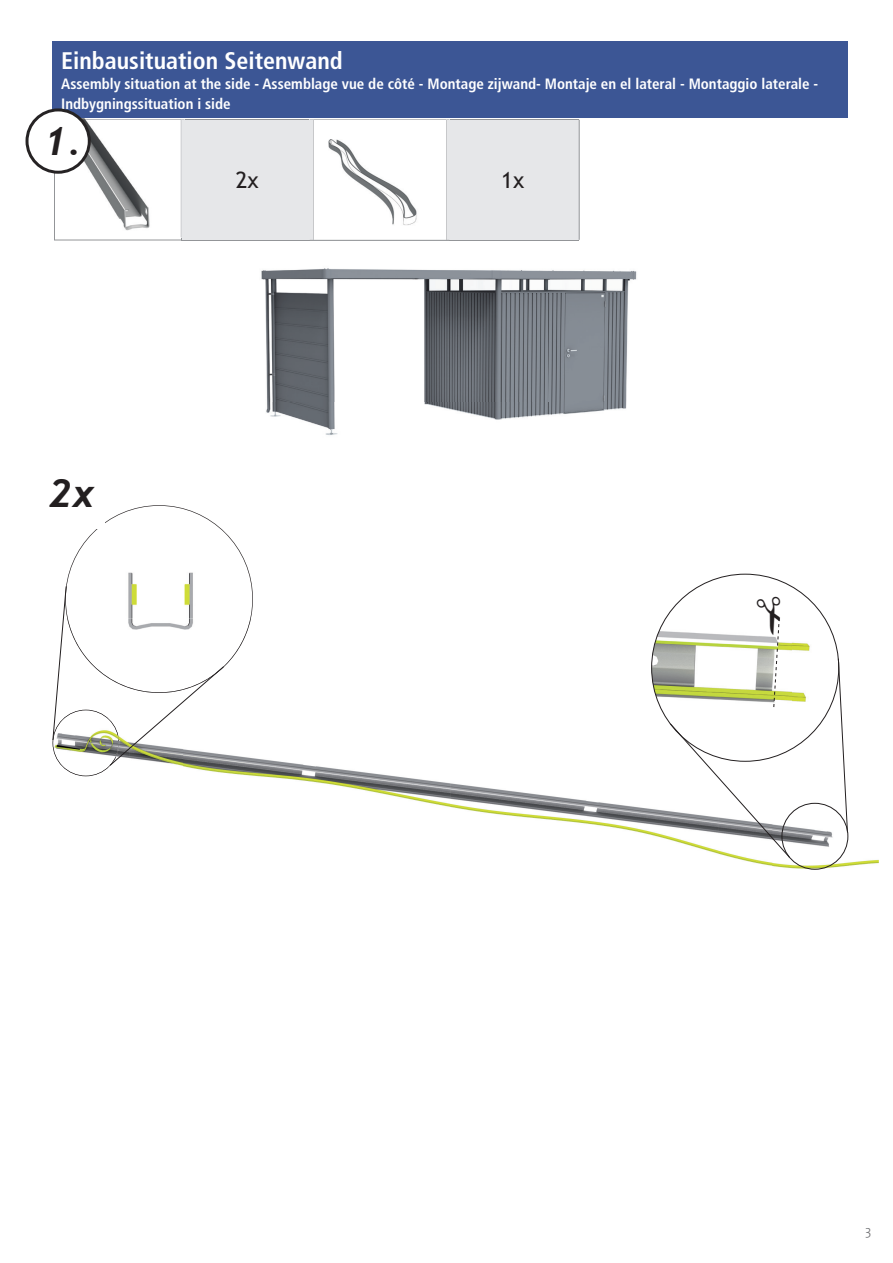
<style>
.page{position:relative;width:893px;height:1263px;background:#fff}
.page>*{position:absolute;margin:0;border:0;box-sizing:border-box;transform-origin:0 0}
.t1{font:italic 700 39px "Trebuchet";color:#231f20}
.t2{font:700 condensed 24px "Frutiger LT Std";color:#fff}
.t3{font:22.5px "Trebuchet MS";color:#231f20}
.t4{font:700 condensed 15px/20px "Frutiger LT Std";color:#fff}
.t5{font:300 13.5px "The Sans";color:#6c6d70}
</style>
<div class="page">
<img style="left:253px;top:656px;width:417px;height:184px">
<img style="left:772px;top:749px;width:107px;height:121px">
<img style="left:735px;top:858px;width:37px;height:8px">
<img style="left:666px;top:574px;width:159px;height:44px">
<img style="left:652px;top:618px;width:140px;height:96px">
<img style="left:792px;top:618px;width:47px;height:131px">
<img style="left:664px;top:713px;width:128px;height:48px">
<div style="left:182px;top:120px;width:397px;height:120px;background:#e6e7e9"></div>
<hr style="left:54px;top:120px;width:1px;height:120px;background:#939598">
<hr style="left:181px;top:119px;width:133px;height:1px;background:#939598">
<hr style="left:181px;top:120px;width:1px;height:120px;background:#939598">
<hr style="left:446px;top:119px;width:133px;height:1px;background:#939598">
<hr style="left:579px;top:120px;width:1px;height:120px;background:#939598">
<hr style="left:54px;top:240px;width:127px;height:1px;background:#939598">
<hr style="left:181px;top:240px;width:133px;height:1px;background:#939598">
<hr style="left:446px;top:240px;width:133px;height:1px;background:#939598">
<svg style="left:53px;top:505px;width:200px;height:271px"></svg>
<svg style="left:838px;top:658px;width:10px;height:175px"></svg>
<svg style="left:670px;top:723px;width:120px;height:135px"></svg>
<img style="left:68px;top:118px;width:113px;height:119px">
<img style="left:181px;top:120px;width:3px;height:117px">
<img style="left:80px;top:119px;width:101px;height:1px">
<img style="left:315px;top:120px;width:131px;height:120px">
<img style="left:310px;top:120px;width:5px;height:120px">
<img style="left:446px;top:120px;width:3px;height:120px">
<div style="left:52px;top:42px;width:796px;height:76px;background:#3c5695"></div>
<img style="left:261px;top:268px;width:376px;height:167px">
<div style="left:27px;top:110px;width:62px;height:62px;background:#fff;border-radius:50%"></div>
<div style="left:26px;top:108px;width:65px;height:66px;border:3px solid #262324;border-radius:50%"></div>
<div style="left:38px;top:468px;width:67px;height:61px;background:#fff"></div>
<svg style="left:757px;top:597px;width:25px;height:110px"></svg>
<h2 class="t2" style="left:61px;top:46px;width:283px">Einbausituation Seitenwand</h2>
<p class="t4" style="left:61px;top:74px;width:759px">Assembly situation at the side - Assemblage vue de côté - Montage zijwand- Montaje en el lateral - Montaggio laterale -<br>Indbygningssituation i side</p>
<h1 class="t1" style="left:44px;top:116px;width:39px">1.</h1>
<h1 class="t1" style="left:49px;top:468px;width:47px">2x</h1>
<h3 class="t3" style="left:236px;top:166px;width:25px">2x</h3>
<h3 class="t3" style="left:501px;top:166px;width:25px">1x</h3>
<p class="t5" style="left:865px;top:1220px;width:8px">3</p>
</div>
